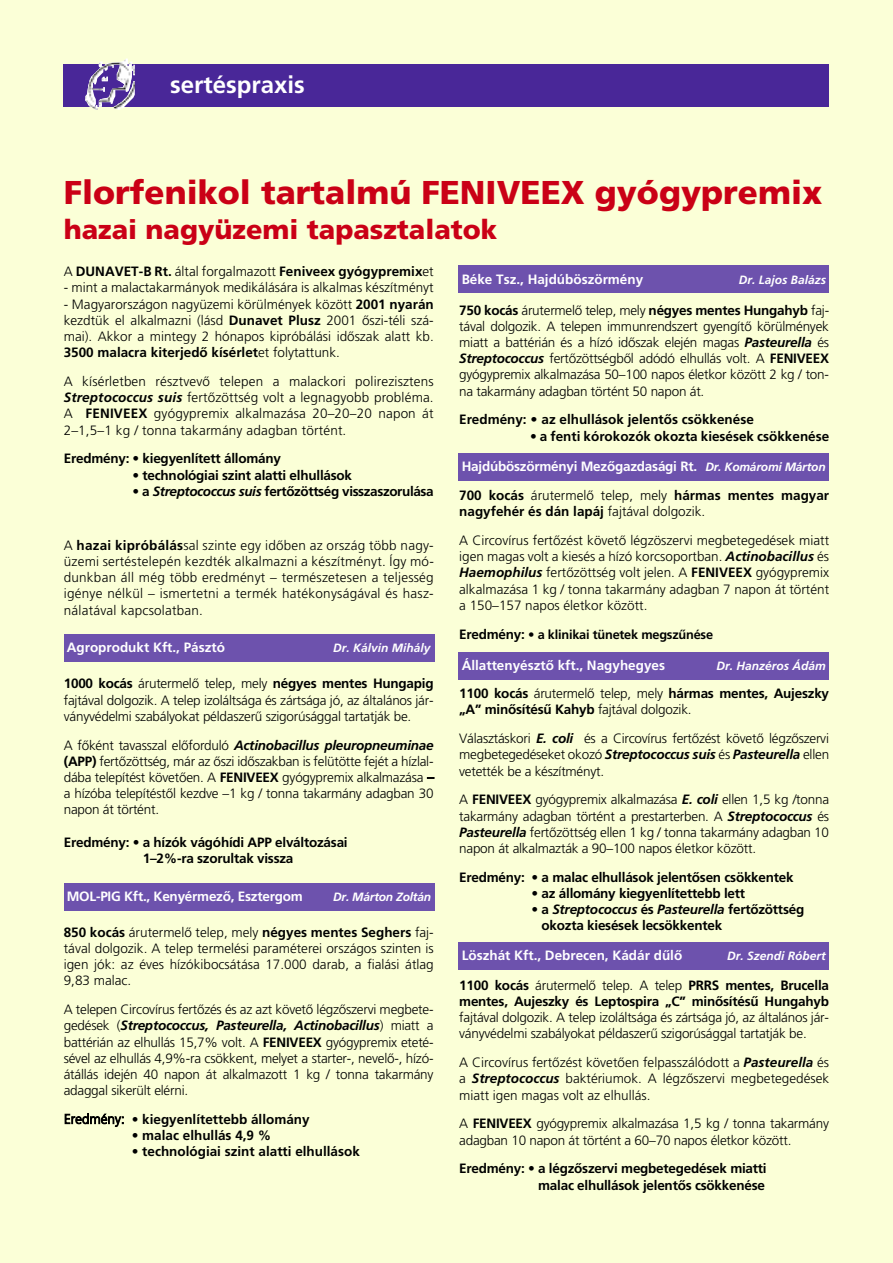
<style>
.page{position:relative;width:893px;height:1263px;background:#fbffd7}
.page>*{position:absolute;margin:0;border:0;box-sizing:border-box;transform-origin:0 0}
.t1{font:900 33px "H Frutiger";color:#ca0016}
.t2{font:900 27px "H Frutiger";color:#ca0016}
.t3{font:700 24px "H Frutiger";color:#fff}
.t4{font:300 13.5px/16.2px "H Frutiger";letter-spacing:-.015em;color:#000;text-align:justify}
.t5{font:700 13.5px/16.2px "H Frutiger";letter-spacing:-.015em;color:#000}
.t6{font:700 13.5px "H Frutiger";color:#fff}
.t7{font:700 12.75px "H Frutiger";letter-spacing:-.015em;color:#000}
.t8{font:italic 700 12px "H Frutiger";color:#fff}
.s1{font-weight:300}
.s2{font-weight:700}
.s3{font-weight:700;font-style:italic}
.s4{font-style:italic}
.s5{font-style:italic;font-size:12px}
.s6{font-size:13.5px}
</style>
<div class="page">
<div style="left:64px;top:64px;width:765px;height:43px;background:#492798"></div>
<img style="left:85px;top:59px;width:50px;height:51px">
<div style="left:64px;top:634px;width:370px;height:28px;background:#6d52ad"></div>
<div style="left:64px;top:883px;width:370px;height:28px;background:#6d52ad"></div>
<div style="left:459px;top:266px;width:370px;height:27px;background:#6d52ad"></div>
<div style="left:459px;top:453px;width:370px;height:28px;background:#6d52ad"></div>
<div style="left:459px;top:652px;width:370px;height:28px;background:#6d52ad"></div>
<div style="left:459px;top:942px;width:370px;height:28px;background:#6d52ad"></div>
<h3 class="t3" style="left:170px;top:70px;width:136px">új termékek</h3>
<h3 class="t3" style="left:170px;top:70px;width:136px">sertéspraxis</h3>
<h1 class="t1" style="left:64px;top:173px;width:760px">Flor fe ni kol tar tal mú FE NI VE EX gyógyp re mix</h1>
<h2 class="t2" style="left:64px;top:214px;width:435px">ha zai nagy üze mi ta pasz ta la tok</h2>
<p class="t5" style="left:64px;top:263px;width:371px"><span class="s1">A</span> DU NA VET-B Rt. <span class="s1">ál tal for gal ma zott</span> Fe ni ve ex gyógyp re mi x<span class="s1">et</span></p>
<p class="t4" style="left:64px;top:280px;width:371px">- mint a ma lac ta kar má nyok me di ká lá sá ra is al kal mas ké szít ményt</p>
<p class="t4" style="left:64px;top:296px;width:372px">- Ma gyar or szá gon nagy üze mi kö rül mé nyek kö zött <span class="s2">2001 nya rán </span>kezd tük el al kal maz ni (lásd <span class="s2">Du na vet Plusz</span> 2001 ôszi-té li szá - mai). Akkor a mint egy 2 hó na pos kip ró bá lá si idôszak alatt kb.<br><span class="s2">3500 ma lac ra ki ter jedô kí sér le t</span>et foly tat tunk.</p>
<p class="t4" style="left:64px;top:373px;width:371px">A kí sér let ben részt vevô te le pen a ma lac ko ri po li re zisz tens <span class="s3">Strep to coc cus su is</span> fertôzött ség volt a leg na gyobb prob lé ma.<br>A <span class="s2">FE NI VE EX</span> gyógyp re mix al kal ma zá sa 20–20–20 na pon át 2–1,5–1 kg / ton na ta kar mány adag ban tör tént.</p>
<p class="t5" style="left:64px;top:450px;width:219px">Ered mény: <span class="s1">•</span> ki e gyen lí tett ál lo mány</p>
<p class="t5" style="left:133px;top:467px;width:221px">• tech no ló gi ai szint alat ti el hul lá sok</p>
<p class="t5" style="left:133px;top:483px;width:303px"><span class="s1">•</span> a <span class="s4">Strep to coc cus su is</span> fertôzött ség vissza szo ru lá sa</p>
<p class="t4" style="left:64px;top:537px;width:372px">A <span class="s2">ha zai kip ró bá lás</span>sal szin te egy idôben az or szág több nagy - üze mi ser tés te le pén kezd ték al kal maz ni a ké szít ményt. Így mó - dunk ban áll még több ered ményt – ter mé sze te sen a tel jes ség igé nye nél kül – is mer tet ni a ter mék ha té kony sá gá val és hasz - ná la tá val kap cso lat ban.</p>
<p class="t6" style="left:67px;top:639px;width:160px">Ag rop ro dukt Kft., Pász tó</p>
<p class="t8" style="left:333px;top:641px;width:99px">Dr. Kál vin Mi hály</p>
<p class="t4" style="left:64px;top:676px;width:371px"><span class="s2">1000 ko cás</span> áru ter melô te lep, mely <span class="s2">né gyes men tes Hun ga pig </span>faj tá val dol go zik. A te lep izo lált sá ga és zárt sá ga jó, az ál ta lá nos jár - vány vé del mi sza bá lyo kat pél da sze rû szi go rú ság gal tar tat ják be.</p>
<p class="t4" style="left:64px;top:737px;width:372px">A fôként ta vasszal elôfor du ló <span class="s3">Ac ti no ba cil lus ple u rop ne u mi nae </span><span class="s2">(APP)</span> fertôzött ség, már az ôszi idôszak ban is fe lü töt te fe jét a híz lal - dá ba te le pí tést kö vetôen. A <span class="s2">FE NI VE EX</span> gyógyp re mix al kal ma zá sa – a hí zó ba te le pí téstôl kezd ve –1 kg / ton na ta kar mány adag ban 30 na pon át tör tént.</p>
<p class="t5" style="left:143px;top:834px;width:206px;text-indent:-79px">Ered mény: <span class="s1">•</span> a hí zók vá gó hí di APP el vál to zá sai<br>1–2%-ra szo rul tak vissza</p>
<p class="t6" style="left:67px;top:888px;width:238px">MOL-PIG Kft., Ke nyér mezô, Esz ter gom</p>
<p class="t8" style="left:333px;top:890px;width:100px">Dr. Már ton Zol tán</p>
<p class="t4" style="left:64px;top:924px;width:372px"><span class="s2">850 ko cás</span> áru ter melô te lep, mely <span class="s2">né gyes men tes Seg hers</span> faj - tá val dol go zik. A te lep ter me lé si pa ra mé te rei or szá gos szin ten is igen jók: az éves hí zó ki bo csá tá sa 17.000 da rab, a fi a lá si át lag 9,83 ma lac.</p>
<p class="t4" style="left:64px;top:1001px;width:371px">A te le pen Cir co ví rus fertôzés és az azt kö vetô légzôszer vi meg be te - ge dé sek (<span class="s3">Strep to coc cus, Pas te u rel la, Ac ti no ba cil lus</span>) mi att a bat té ri án az el hul lás 15,7% volt. A <span class="s2">FE NI VE EX</span> gyógyp re mix ete té - sé vel az el hul lás 4,9%-ra csök kent, me lyet a star ter-, ne velô-, hí zó&shy;átál lás ide jén 40 na pon át al kal ma zott 1 kg / ton na ta kar mány adag gal si ke rült el ér ni.</p>
<p class="t5" style="left:64px;top:1111px;width:247px"><span class="s1">Ered mény:</span> • ki e gyen lí tet tebb ál lo mány</p>
<p class="t5" style="left:132px;top:1127px;width:141px">• ma lac el hul lás 4,9 %</p>
<p class="t5" style="left:132px;top:1144px;width:230px">• tech no ló gi ai szint alat ti el hul lá sok</p>
<p class="t6" style="left:462px;top:271px;width:183px">Bé ke Tsz., Haj dú bö ször mény</p>
<p class="t8" style="left:739px;top:272px;width:89px">Dr. La jos Ba lázs</p>
<p class="t4" style="left:459px;top:302px;width:371px"><span class="s2">750 ko cás</span> áru ter melô te lep, mely <span class="s2">né gyes men tes Hun gahyb</span> faj - tá val dol go zik. A te le pen im mun rend szert gyen gítô kö rül mé nyek mi att a bat té ri án és a hí zó idôszak ele jén ma gas <span class="s3">Pas te u rel la</span> és <span class="s3">Strep to coc cus</span> fertôzött ségbôl adó dó el hul lás volt. A <span class="s2">FE NI VE EX </span>gyógyp re mix al kal ma zá sa 50–100 na pos élet kor kö zött 2 kg / ton - na ta kar mány adag ban tör tént 50 na pon át.</p>
<p class="t5" style="left:459px;top:412px;width:296px">Ered mény: • az el hul lá sok je lentôs csök ke né se</p>
<p class="t5" style="left:530px;top:428px;width:301px">• a fenti kórokozók okoz ta ki esé sek csök ke né se</p>
<p class="t6" style="left:462px;top:459px;width:365px">Haj dú bö ször mé nyi Mezôgaz da sá gi Rt. <span class="s5">Dr. Ko má ro mi Már ton</span></p>
<p class="t5" style="left:459px;top:487px;width:371px">700 ko cás <span class="s1">áru ter melô te lep, mely</span> hár mas men tes ma gyar nagy fe hér és dán la páj <span class="s1">faj tá val dol go zik.</span></p>
<p class="t4" style="left:459px;top:532px;width:372px">A Cir co ví rus fertôzést kö vetô lég zö szer vi meg be te ge dé sek mi att igen ma gas volt a ki esés a hí zó kor cso port ban. <span class="s3">Ac ti no ba cil lus</span> és <span class="s3">Ha e mop hi lus</span> fertôzött ség volt je len. A <span class="s2">FE NI VE EX</span> gyógyp re mix al kal ma zá sa 1 kg / ton na ta kar mány adag ban 7 na pon át tör tént a 150–157 na pos élet kor kö zött.</p>
<p class="t7" style="left:459px;top:627px;width:255px"><span class="s6">Ered mény:</span> • a kli ni kai tü ne tek meg szû né se</p>
<p class="t6" style="left:462px;top:657px;width:205px">Ál lat te nyésztô kft., Nagy he gyes</p>
<p class="t8" style="left:716px;top:659px;width:111px">Dr. Han zé ros Ádám</p>
<p class="t5" style="left:459px;top:685px;width:371px">1100 ko cás <span class="s1">áru ter melô te lep, mely</span> hár mas men tes, Au jeszky „A” minôsí té sû Kahyb <span class="s1">faj tá val dol go zik.</span></p>
<p class="t4" style="left:459px;top:730px;width:371px">Vá lasz tás ko ri <span class="s3">E. co li</span> és a Cir co ví rus fertôzést kö vetô légzôszer vi meg be te ge dé se ket oko zó <span class="s3">Strep to coc cus su is</span> és <span class="s3">Pas te u rel la</span> el len ve tet ték be a ké szít ményt.</p>
<p class="t4" style="left:459px;top:791px;width:371px">A <span class="s2">FE NI VE EX</span> gyógyp re mix al kal ma zá sa <span class="s3">E. co li</span> el len 1,5 kg /ton na ta kar mány adag ban tör tént a pres tar ter ben. A <span class="s3">Strep to coc cus</span> és <span class="s3">Pas te u rel la</span> fertôzött ség el len 1 kg / ton na ta kar mány adag ban 10 na pon át al kal maz ták a 90–100 na pos élet kor kö zött.</p>
<p class="t5" style="left:459px;top:869px;width:336px">Ered mény: • a ma lac el hul lá sok je lentôsen csök ken tek</p>
<p class="t5" style="left:531px;top:885px;width:215px">• az ál lo mány ki e gyen lí tet tebb lett</p>
<p class="t5" style="left:541px;top:901px;width:264px;text-indent:-10px">• a <span class="s4">Strep to coc cus</span> és <span class="s4">Pas te u rel la</span> fertôzött ség okoz ta ki esé sek le csök ken tek</p>
<p class="t6" style="left:462px;top:948px;width:222px">Lösz hát Kft., Deb re cen, Ká dár dûlô</p>
<p class="t8" style="left:727px;top:949px;width:100px">Dr. Szen di Ró bert</p>
<p class="t5" style="left:459px;top:977px;width:371px">1100 ko cás <span class="s1">áru ter melô te lep. A te lep</span> PRRS men tes, Bru cel la men tes, Au jeszky és Lep tos pi ra „C” minôsí té sû Hun gahyb</p>
<p class="t4" style="left:459px;top:1009px;width:371px">faj tá val dol go zik. A te lep izo lált sá ga és zárt sá ga jó, az ál ta lá nos jár - vány vé del mi sza bá lyo kat pél da sze rû szi go rú ság gal tar tat ják be.</p>
<p class="t4" style="left:459px;top:1054px;width:371px">A Cir co ví rus fertôzést kö vetôen fel passzá ló dott a <span class="s3">Pas te u rel la</span> és a <span class="s3">Strep to coc cus</span> bak té ri u mok. A légzôszer vi meg be te ge dé sek mi att igen ma gas volt az el hul lás.</p>
<p class="t4" style="left:459px;top:1115px;width:371px">A <span class="s2">FE NI VE EX</span> gyógyp re mix al kal ma zá sa 1,5 kg / ton na ta kar mány adag ban 10 na pon át tör tént a 60–70 na pos élet kor kö zött.</p>
<p class="t5" style="left:459px;top:1160px;width:309px;text-align:right">Ered mény: <span class="s1">•</span> a légzôszer vi meg be te ge dé sek mi at ti ma lac el hul lá sok je lentôs csök ke né se</p>
</div>
